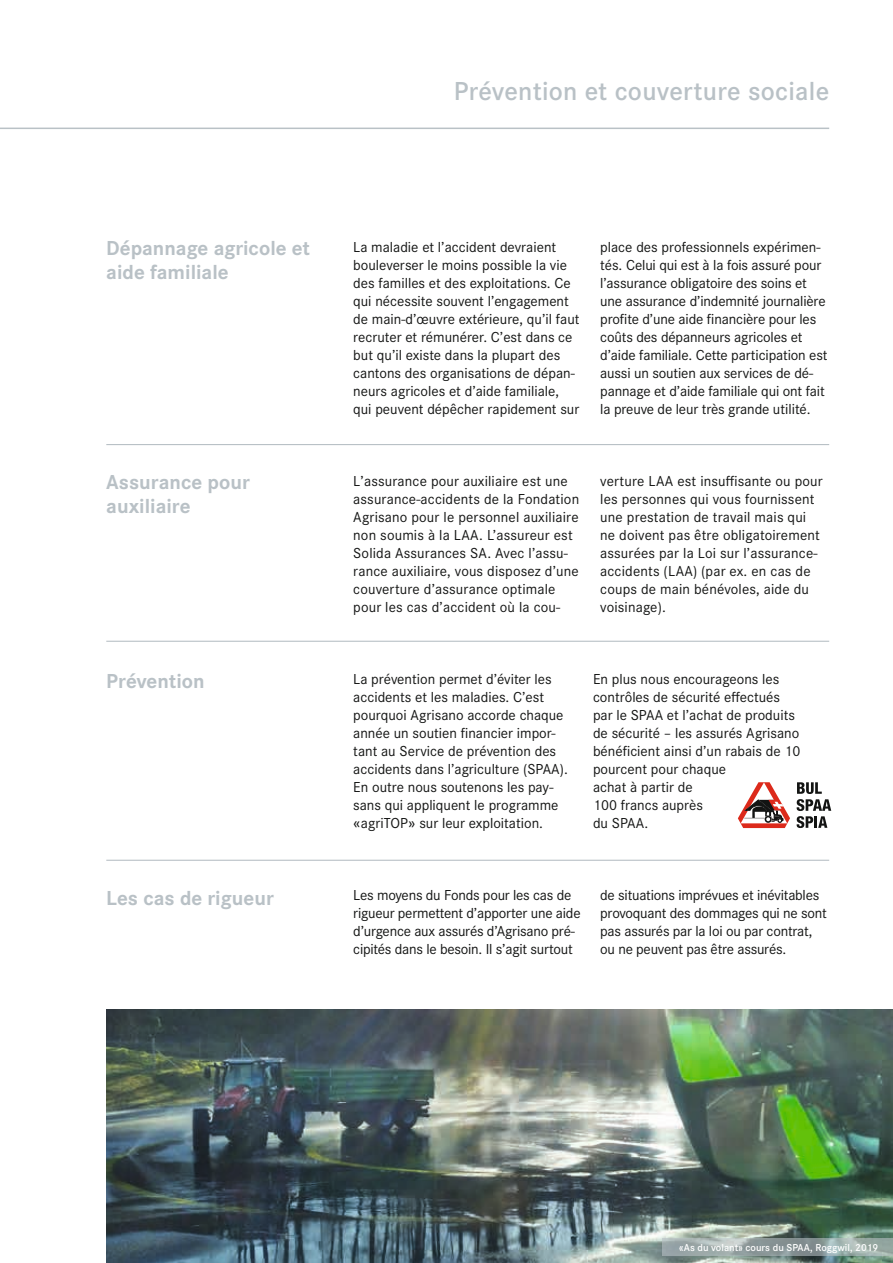
<style>
.page{position:relative;width:893px;height:1263px;background:#fff}
.page>*{position:absolute;margin:0;border:0;box-sizing:border-box;transform-origin:0 0}
.t1{font:600 27px "Corporate S";letter-spacing:.01em;color:#b9c1c6}
.t2{font:700 21px/24px "Corporate S";color:#b9c1c6}
.t3{font:15px/18px "Corporate S";color:#131413}
.t4{font:600 10.5px "Corporate S";color:#fff}
.s1{font-family:"Calibri"}
</style>
<div class="page">
<img style="left:106px;top:1010px;width:787px;height:253px">
<hr style="left:0;top:128px;width:829px;height:1px;background:#b9c1c6">
<hr style="left:106px;top:444px;width:723px;height:1px;background:#b9c1c6">
<hr style="left:106px;top:641px;width:723px;height:1px;background:#b9c1c6">
<svg style="left:662px;top:1239px;width:231px;height:17px;background:#99a6a6"></svg>
<svg style="left:738px;top:782px;width:52px;height:46px"></svg>
<svg style="left:797px;top:782px;width:34px;height:46px"></svg>
<hr style="left:106px;top:860px;width:723px;height:1px;background:#b9c1c6">
<h1 class="t1" style="left:454px;top:76px;width:377px">Prévention et couverture sociale</h1>
<h2 class="t2" style="left:106px;top:237px;width:205px">Dépannage agricole et aide familiale</h2>
<p class="t3" style="left:353px;top:238px;width:228px">La maladie et l’accident devraient bouleverser le moins possible la vie des familles et des exploitations. Ce qui nécessite souvent lʼengagement de main-d’œuvre extérieure, qu’il faut recruter et rémunérer. C’est dans ce but qu’il existe dans la plupart des cantons des organisations de dépan&shy;neurs agricoles et d’aide familiale, qui peuvent dépêcher rapidement sur</p>
<p class="t3" style="left:600px;top:238px;width:229px">place des professionnels expérimen&shy;tés. Celui qui est à la fois assuré pour lʼassurance obligatoire des soins et une assurance dʼindemnité journalière profite dʼune aide financière pour les coûts des dépanneurs agricoles et dʼaide familiale. Cette participation est aussi un soutien aux services de dé&shy;pannage et d’aide familiale qui ont fait la preuve de leur très grande utilité.</p>
<h2 class="t2" style="left:106px;top:470px;width:145px">Assurance pour auxiliaire</h2>
<p class="t3" style="left:353px;top:472px;width:227px">Lʼassurance pour auxiliaire est une assurance-accidents de la Fondation Agrisano pour le personnel auxiliaire non soumis à la LAA. L’assureur est Solida Assurances SA. Avec lʼassu&shy;rance auxiliaire, vous disposez dʼune couverture dʼassurance optimale pour les cas dʼaccident où la cou-</p>
<p class="t3" style="left:600px;top:472px;width:224px">verture LAA est insuffisante ou pour les personnes qui vous fournissent une prestation de travail mais qui ne doivent pas être obligatoirement assurées par la Loi sur lʼassurance&shy;accidents (LAA) (par ex. en cas de coups de main bénévoles, aide du voisinage).</p>
<h2 class="t2" style="left:106px;top:669px;width:100px">Prévention</h2>
<p class="t3" style="left:353px;top:670px;width:216px">La prévention permet d’éviter les accidents et les maladies. C’est pourquoi Agrisano accorde chaque année un soutien financier impor&shy;tant au Service de prévention des accidents dans l’agriculture (SPAA).<br>En outre nous soutenons les pay&shy;sans qui appliquent le programme <span class="s1">«</span>agriTOP<span class="s1">»</span> sur leur exploitation.</p>
<p class="t3" style="left:593px;top:670px;width:209px">En plus nous encourageons les contrôles de sécurité effectués par le SPAA et l’achat de produits de sécurité – les assurés Agrisano bénéficient ainsi d’un rabais de 10 pourcent pour chaque<br>achat à partir de<br>100 francs auprès<br>du SPAA.</p>
<h2 class="t2" style="left:106px;top:886px;width:169px">Les cas de rigueur</h2>
<p class="t3" style="left:353px;top:886px;width:229px">Les moyens du Fonds pour les cas de rigueur permettent d’apporter une aide d’urgence aux assurés d’Agrisano pré&shy;cipités dans le besoin. Il s’agit surtout</p>
<p class="t3" style="left:600px;top:886px;width:228px">de situations imprévues et inévitables provoquant des dommages qui ne sont pas assurés par la loi ou par contrat, ou ne peuvent pas être assurés.</p>
<p class="t4" style="left:679px;top:1241px;width:201px">«As du volant» cours du SPAA, Roggwil, 2019</p>
</div>
